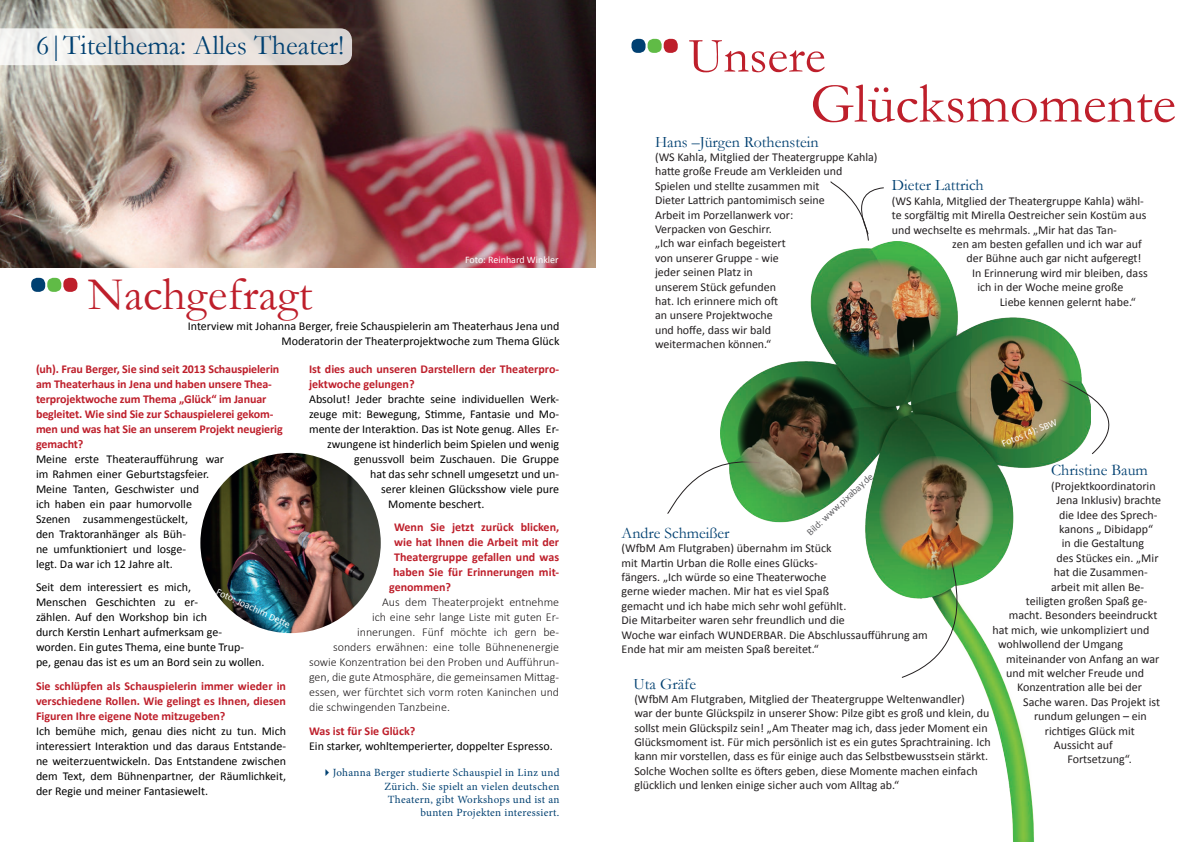
<style>
.page{position:relative;width:1191px;height:842px;background:#fff}
.page>*{position:absolute;margin:0;border:0;box-sizing:border-box;transform-origin:0 0}
.t1{font:57px "Garamond";color:#be1f2b}
.t2{font:50px "Garamond";color:#be1f2b}
.t3{font:47px "Garamond";color:#be1f2b}
.t4{font:28px "Garamond";color:#004071}
.t5{font:16px "Garamond";color:#004071}
.t6{font:12px/14.4px "Calibri";color:#231f20}
.t7{font:12px/15px "Calibri";color:#000}
.t8{font:700 12px/15px "Calibri";letter-spacing:-.01em;color:#be1f2b}
.t9{font:300 12px "Calibri";color:#231f20}
.t10{font:11px/13.2px "Minion Pro";letter-spacing:.025em;color:#004071;text-align:right}
.t11{font:10px "Calibri";color:#fff}
.t12{font:10px "Calibri";color:#636366}
</style>
<div class="page">
<img style="left:720px;top:242px;width:362px;height:600px">
<img style="left:0;top:0;width:595px;height:268px">
<div style="left:647px;top:39px;width:14px;height:14px;background:#60bb46;border-radius:6px"></div>
<div style="left:631px;top:39px;width:14px;height:14px;background:#004071;border-radius:6px"></div>
<div style="left:663px;top:39px;width:14px;height:14px;background:#be1f2b;border-radius:6px"></div>
<div style="left:47px;top:278px;width:14px;height:14px;background:#60bb46;border-radius:6px"></div>
<div style="left:31px;top:278px;width:14px;height:14px;background:#004071;border-radius:6px"></div>
<div style="left:63px;top:278px;width:14px;height:14px;background:#be1f2b;border-radius:6px"></div>
<svg style="left:0;top:28px;width:352px;height:37px"></svg>
<img style="left:200px;top:453px;width:181px;height:180px;border-radius:90px">
<svg style="left:1057px;top:378px;width:53px;height:77px"></svg>
<svg style="left:667px;top:453px;width:94px;height:62px"></svg>
<svg style="left:900px;top:570px;width:83px;height:109px"></svg>
<svg style="left:830px;top:181px;width:54px;height:60px"></svg>
<img style="left:826px;top:259px;width:115px;height:100px">
<img style="left:879px;top:456px;width:114px;height:114px">
<img style="left:737px;top:376px;width:122px;height:122px;border-radius:61px">
<img style="left:955px;top:335px;width:115px;height:115px">
<h3 class="t4" style="left:36px;top:27px;width:310px">6|Titelthema: Alles Theater!</h3>
<p class="t11" style="left:465px;top:253px;width:95px">Foto: Reinhard Winkler</p>
<h3 class="t3" style="left:88px;top:262px;width:226px">Nachgefragt</h3>
<p class="t7" style="left:188px;top:319px;width:373px;text-align:right">Interview mit Johanna Berger, freie Schauspielerin am Theaterhaus Jena und<br>Moderatorin der Theaterprojektwoche zum Thema Glück</p>
<p class="t8" style="left:36px;top:361px;width:248px">(uh). Frau Berger, Sie sind seit 2013 Schauspielerin am Theaterhaus in Jena und haben unsere Thea&shy;terprojektwoche zum Thema „Glück“ im Januar begleitet. Wie sind Sie zur Schauspielerei gekom&shy;men und was hat Sie an unserem Projekt neugierig gemacht?</p>
<p class="t7" style="left:36px;top:451px;width:190px">Meine erste Theateraufführung war im Rahmen einer Geburtstagsfeier.<br>Meine Tanten, Geschwister und<br>ich haben ein paar humorvolle<br>Szenen zusammengestückelt,<br>den Traktoranhänger als Büh-<br>ne umfunktioniert und losge-<br>legt. Da war ich 12 Jahre alt.</p>
<p class="t7" style="left:36px;top:580px;width:230px">Seit dem interessiert es mich,<br>Menschen Geschichten zu er-<br>zählen. Auf den Workshop bin ich<br>durch Kerstin Lenhart aufmerksam ge&shy;worden. Ein gutes Thema, eine bunte Trup-<br>pe, genau das ist es um an Bord sein zu wollen.</p>
<p class="t8" style="left:36px;top:678px;width:251px;text-align:justify">Sie schlüpfen als Schauspielerin immer wieder in verschiedene Rollen. Wie gelingt es Ihnen, diesen Figuren Ihre eigene Note mitzugeben?</p>
<p class="t7" style="left:36px;top:723px;width:251px;text-align:justify">Ich bemühe mich, genau dies nicht zu tun. Mich interessiert Interaktion und das daraus Entstande&shy;ne weiterzuentwickeln. Das Entstandene zwischen dem Text, dem Bühnenpartner, der Räumlichkeit, der Regie und meiner Fantasiewelt.</p>
<p class="t11" style="left:219px;top:585px;width:82px;rotate:25deg">Foto: Joachim Dett e</p>
<p class="t8" style="left:309px;top:361px;width:252px">Ist dies auch unseren Darstellern der Theaterpro&shy;jektwoche gelungen?</p>
<p class="t7" style="left:309px;top:391px;width:252px">Absolut! Jeder brachte seine individuellen Werk-</p>
<p class="t7" style="left:309px;top:406px;width:252px">zeuge mit: Bewegung, Stimme, Fantasie und Mo-</p>
<p class="t7" style="left:309px;top:421px;width:252px">mente der Interaktion. Das ist Note genug. Alles Er-</p>
<p class="t7" style="left:327px;top:436px;width:233px">zwungene ist hinderlich beim Spielen und wenig</p>
<p class="t7" style="left:354px;top:451px;width:206px">genussvoll beim Zuschauen. Die Gruppe</p>
<p class="t7" style="left:370px;top:466px;width:190px">hat das sehr schnell umgesetzt und un-</p>
<p class="t7" style="left:381px;top:481px;width:179px">serer kleinen Glücksshow viele pure</p>
<p class="t7" style="left:388px;top:496px;width:98px">Momente beschert.</p>
<p class="t8" style="left:394px;top:520px;width:167px">Wenn Sie jetzt zurück blicken,</p>
<p class="t8" style="left:394px;top:535px;width:166px">wie hat Ihnen die Arbeit mit der</p>
<p class="t8" style="left:394px;top:550px;width:166px">Theatergruppe gefallen und was</p>
<p class="t8" style="left:393px;top:565px;width:167px">haben Sie für Erinnerungen mit-</p>
<p class="t8" style="left:389px;top:580px;width:64px">genommen?</p>
<p class="t9" style="left:382px;top:595px;width:179px">Aus dem Theaterprojekt entnehme</p>
<p class="t9" style="left:372px;top:610px;width:188px">ich eine sehr lange Liste mit guten Er-</p>
<p class="t9" style="left:357px;top:625px;width:203px">innerungen. Fünf möchte ich gern be-</p>
<p class="t9" style="left:333px;top:640px;width:228px">sonders erwähnen: eine tolle Bühnenenergie</p>
<p class="t9" style="left:309px;top:655px;width:252px">sowie Konzentration bei den Proben und Aufführun-</p>
<p class="t9" style="left:309px;top:670px;width:252px">gen, die gute Atmosphäre, die gemeinsamen Mittag-</p>
<p class="t9" style="left:309px;top:685px;width:252px">essen, wer fürchtet sich vorm roten Kaninchen und</p>
<p class="t9" style="left:309px;top:700px;width:142px">die schwingenden Tanzbeine.</p>
<p class="t8" style="left:309px;top:723px;width:108px">Was ist für Sie Glück?</p>
<p class="t7" style="left:309px;top:738px;width:245px">Ein starker, wohltemperierter, doppelter Espresso.</p>
<p class="t10" style="left:321px;top:766px;width:239px">✔Johanna Berger studierte Schauspiel in Linz und Zürich. Sie spielt an vielen deutschen<br>Theatern, gibt Workshops und ist an<br>bunten Projekten interessiert.</p>
<h2 class="t2" style="left:688px;top:22px;width:139px">Unsere</h2>
<h1 class="t1" style="left:810px;top:65px;width:367px">Glücksmomente</h1>
<h3 class="t5" style="left:655px;top:131px;width:165px">Hans –Jürgen Rothenstein</h3>
<p class="t6" style="left:655px;top:150px;width:224px">(WS Kahla, Mitglied der Theatergruppe Kahla) hatte große Freude am Verkleiden und<br>Spielen und stellte zusammen mit<br>Dieter Lattrich pantomimisch seine<br>Arbeit im Porzellanwerk vor:<br>Verpacken von Geschirr.<br>„Ich war einfach begeistert<br>von unserer Gruppe - wie<br>jeder seinen Platz in<br>unserem Stück gefunden<br>hat. Ich erinnere mich oft<br>an unsere Projektwoche<br>und hoffe, dass wir bald<br>weitermachen können.“</p>
<h3 class="t5" style="left:891px;top:175px;width:93px">Dieter Lattrich</h3>
<p class="t6" style="left:892px;top:194px;width:254px">(WS Kahla, Mitglied der Theatergruppe Kahla) wähl-</p>
<p class="t6" style="left:892px;top:208px;width:256px">te sorgfältig mit Mirella Oestreicher sein Kostüm aus</p>
<p class="t6" style="left:892px;top:223px;width:227px">und wechselte es mehrmals. „Mir hat das Tan-</p>
<p class="t6" style="left:952px;top:237px;width:191px">zen am besten gefallen und ich war auf</p>
<p class="t6" style="left:966px;top:251px;width:176px">der Bühne auch gar nicht aufgeregt!</p>
<p class="t6" style="left:972px;top:266px;width:177px">In Erinnerung wird mir bleiben, dass</p>
<p class="t6" style="left:977px;top:280px;width:147px">ich in der Woche meine große</p>
<p class="t6" style="left:1000px;top:295px;width:137px">Liebe kennen gelernt habe.“</p>
<p class="t11" style="left:999px;top:438px;width:61px;rotate:-23deg">Fotos (4): SBW</p>
<h3 class="t5" style="left:1051px;top:460px;width:98px">Christine Baum</h3>
<p class="t6" style="left:1051px;top:479px;width:106px">(Projektkoordinatorin</p>
<p class="t6" style="left:1056px;top:493px;width:106px">Jena Inklusiv) brachte</p>
<p class="t6" style="left:1059px;top:507px;width:100px">die Idee des Sprech-</p>
<p class="t6" style="left:1059px;top:522px;width:95px">kanons „ Dibidapp“</p>
<p class="t6" style="left:1062px;top:536px;width:84px">in die Gestaltung</p>
<p class="t6" style="left:1056px;top:551px;width:104px">des Stückes ein. „Mir</p>
<p class="t6" style="left:1053px;top:565px;width:95px">hat die Zusammen-</p>
<p class="t6" style="left:1051px;top:579px;width:95px">arbeit mit allen Be-</p>
<p class="t6" style="left:1026px;top:594px;width:123px">teiligten großen Spaß ge-</p>
<p class="t6" style="left:1008px;top:608px;width:150px">macht. Besonders beeindruckt</p>
<p class="t6" style="left:992px;top:623px;width:158px">hat mich, wie unkompliziert und</p>
<p class="t6" style="left:998px;top:637px;width:127px">wohlwollend der Umgang</p>
<p class="t6" style="left:1006px;top:651px;width:155px">miteinander von Anfang an war</p>
<p class="t6" style="left:1006px;top:666px;width:139px">und mit welcher Freude und</p>
<p class="t6" style="left:1017px;top:680px;width:127px">Konzentration alle bei der</p>
<p class="t6" style="left:1023px;top:695px;width:138px">Sache waren. Das Projekt ist</p>
<p class="t6" style="left:1034px;top:709px;width:114px">rundum gelungen – ein</p>
<p class="t6" style="left:1044px;top:723px;width:92px">richtiges Glück mit</p>
<p class="t6" style="left:1053px;top:738px;width:61px">Aussicht auf</p>
<p class="t6" style="left:1067px;top:752px;width:66px">Fortsetzung“.</p>
<p class="t12" style="left:804px;top:529px;width:88px;rotate:-43deg">Bild: www.pixabay.de</p>
<h3 class="t5" style="left:621px;top:522px;width:109px">Andre Schmeißer</h3>
<p class="t6" style="left:621px;top:541px;width:308px">(WfbM Am Flutgraben) übernahm im Stück<br>mit Martin Urban die Rolle eines Glücks-<br>fängers. „Ich würde so eine Theaterwoche<br>gerne wieder machen. Mir hat es viel Spaß<br>gemacht und ich habe mich sehr wohl gefühlt.<br>Die Mitarbeiter waren sehr freundlich und die<br>Woche war einfach WUNDERBAR. Die Abschlussaufführung am Ende hat mir am meisten Spaß bereitet.“</p>
<h3 class="t5" style="left:633px;top:673px;width:64px">Uta Gräfe</h3>
<p class="t6" style="left:634px;top:692px;width:358px">(WfbM Am Flutgraben, Mitglied der Theatergruppe Weltenwandler)<br>war der bunte Glückspilz in unserer Show: Pilze gibt es groß und klein, du sollst mein Glückspilz sein! „Am Theater mag ich, dass jeder Moment ein Glücksmoment ist. Für mich persönlich ist es ein gutes Sprachtraining. Ich kann mir vorstellen, dass es für einige auch das Selbstbewusstsein stärkt.<br>Solche Wochen sollte es öfters geben, diese Momente machen einfach glücklich und lenken einige sicher auch vom Alltag ab.“</p>
</div>
